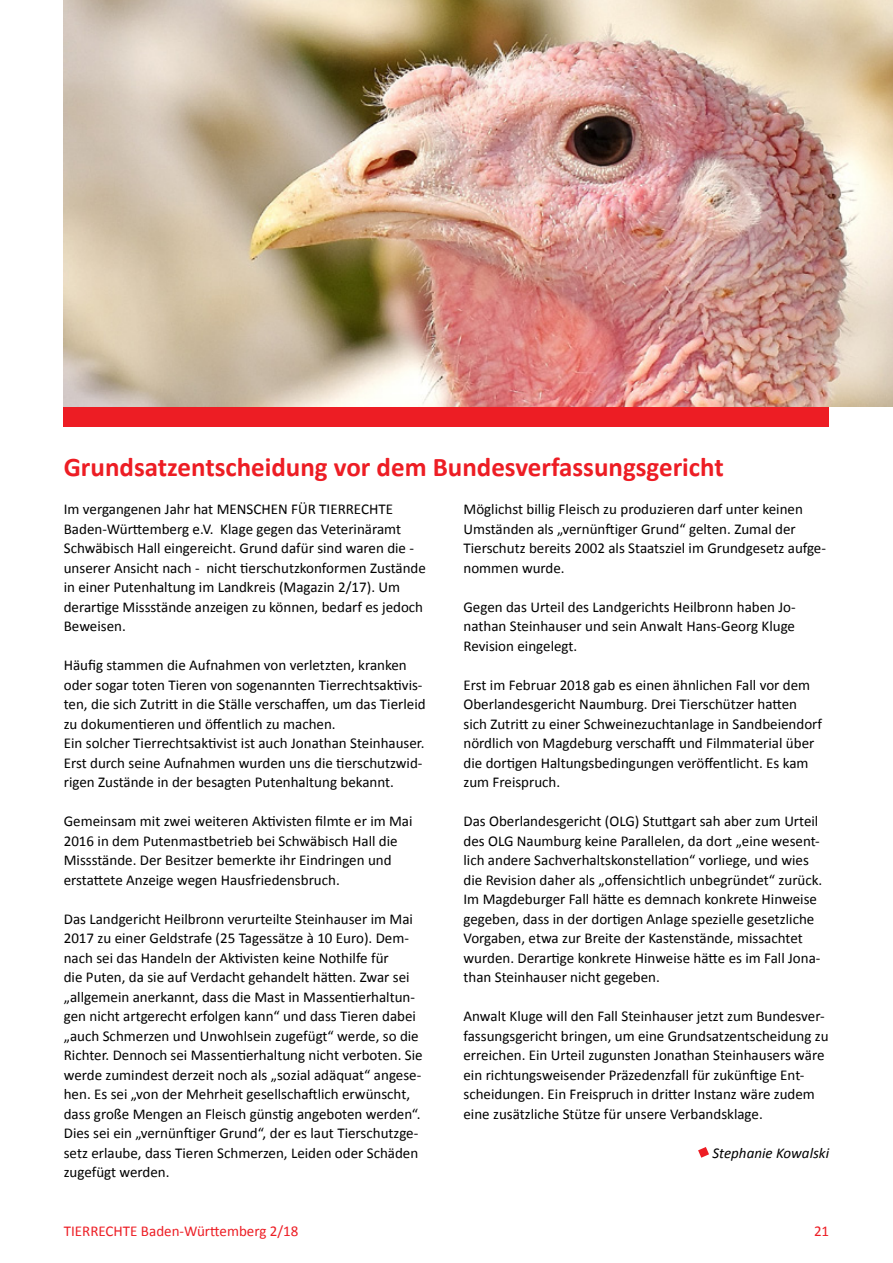
<style>
.page{position:relative;width:893px;height:1263px;background:#fff}
.page>*{position:absolute;margin:0;border:0;box-sizing:border-box;transform-origin:0 0}
.t1{font:700 27px "Calibri";color:#ed1d24}
.t2{font:15px/19.5px "Calibri";color:#000}
.t3{font:15px "Calibri";color:#ed1d24}
.t4{font:italic 15px "Calibri";color:#000}
</style>
<div class="page">
<svg style="left:698px;top:1147px;width:11px;height:11px"></svg>
<div style="left:64px;top:407px;width:765px;height:19px;background:#ed1d24"></div>
<img style="left:64px;top:0;width:829px;height:407px">
<h1 class="t1" style="left:64px;top:450px;width:662px">Grundsatzentscheidung vor dem Bundesverfassungsgericht</h1>
<p class="t2" style="left:64px;top:499px;width:364px">Im vergangenen Jahr hat MENSCHEN FÜR TIERRECHTE Baden-Württemberg e.V. Klage gegen das Veterinäramt Schwäbisch Hall eingereicht. Grund dafür sind waren die - unserer Ansicht nach - nicht tierschutzkonformen Zustände in einer Putenhaltung im Landkreis (Magazin 2/17). Um derartige Missstände anzeigen zu können, bedarf es jedoch Beweisen.</p>
<p class="t2" style="left:64px;top:655px;width:363px">Häufig stammen die Aufnahmen von verletzten, kranken oder sogar toten Tieren von sogenannten Tierrechtsaktivis&shy;ten, die sich Zutritt in die Ställe verschaffen, um das Tierleid zu dokumentieren und öffentlich zu machen.<br>Ein solcher Tierrechtsaktivist ist auch Jonathan Steinhauser.<br>Erst durch seine Aufnahmen wurden uns die tierschutzwid&shy;rigen Zustände in der besagten Putenhaltung bekannt.</p>
<p class="t2" style="left:64px;top:811px;width:350px">Gemeinsam mit zwei weiteren Aktivisten filmte er im Mai 2016 in dem Putenmastbetrieb bei Schwäbisch Hall die Missstände. Der Besitzer bemerkte ihr Eindringen und erstattete Anzeige wegen Hausfriedensbruch.</p>
<p class="t2" style="left:64px;top:909px;width:360px">Das Landgericht Heilbronn verurteilte Steinhauser im Mai 2017 zu einer Geldstrafe (25 Tagessätze à 10 Euro). Dem&shy;nach sei das Handeln der Aktivisten keine Nothilfe für<br>die Puten, da sie auf Verdacht gehandelt hätten. Zwar sei „allgemein anerkannt, dass die Mast in Massentierhaltun&shy;gen nicht artgerecht erfolgen kann“ und dass Tieren dabei „auch Schmerzen und Unwohlsein zugefügt“ werde, so die Richter. Dennoch sei Massentierhaltung nicht verboten. Sie werde zumindest derzeit noch als „sozial adäquat“ angese&shy;hen. Es sei „von der Mehrheit gesellschaftlich erwünscht, dass große Mengen an Fleisch günstig angeboten werden“.<br>Dies sei ein „vernünftiger Grund“, der es laut Tierschutzge&shy;setz erlaube, dass Tieren Schmerzen, Leiden oder Schäden zugefügt werden.</p>
<p class="t2" style="left:463px;top:499px;width:364px">Möglichst billig Fleisch zu produzieren darf unter keinen Umständen als „vernünftiger Grund“ gelten. Zumal der Tierschutz bereits 2002 als Staatsziel im Grundgesetz aufge&shy;nommen wurde.</p>
<p class="t2" style="left:463px;top:597px;width:334px;text-align:justify">Gegen das Urteil des Landgerichts Heilbronn haben Jo&shy;nathan Steinhauser und sein Anwalt Hans-Georg Kluge Revision eingelegt.</p>
<p class="t2" style="left:463px;top:675px;width:360px">Erst im Februar 2018 gab es einen ähnlichen Fall vor dem Oberlandesgericht Naumburg. Drei Tierschützer hatten sich Zutritt zu einer Schweinezuchtanlage in Sandbeiendorf nördlich von Magdeburg verschafft und Filmmaterial über die dortigen Haltungsbedingungen veröffentlicht. Es kam zum Freispruch.</p>
<p class="t2" style="left:463px;top:811px;width:360px">Das Oberlandesgericht (OLG) Stuttgart sah aber zum Urteil des OLG Naumburg keine Parallelen, da dort „eine wesent&shy;lich andere Sachverhaltskonstellation“ vorliege, und wies die Revision daher als „offensichtlich unbegründet“ zurück.<br>Im Magdeburger Fall hätte es demnach konkrete Hinweise gegeben, dass in der dortigen Anlage spezielle gesetzliche Vorgaben, etwa zur Breite der Kastenstände, missachtet wurden. Derartige konkrete Hinweise hätte es im Fall Jona&shy;than Steinhauser nicht gegeben.</p>
<p class="t2" style="left:463px;top:1006px;width:367px">Anwalt Kluge will den Fall Steinhauser jetzt zum Bundesver&shy;fassungsgericht bringen, um eine Grundsatzentscheidung zu erreichen. Ein Urteil zugunsten Jonathan Steinhausers wäre ein richtungsweisender Präzedenzfall für zukünftige Ent&shy;scheidungen. Ein Freispruch in dritter Instanz wäre zudem eine zusätzliche Stütze für unsere Verbandsklage.</p>
<p class="t4" style="left:712px;top:1142px;width:118px">Stephanie Kowalski</p>
<p class="t3" style="left:64px;top:1221px;width:236px">TIERRECHTE Baden-Württemberg 2/18</p>
<p class="t3" style="left:814px;top:1221px;width:17px">21</p>
</div>
